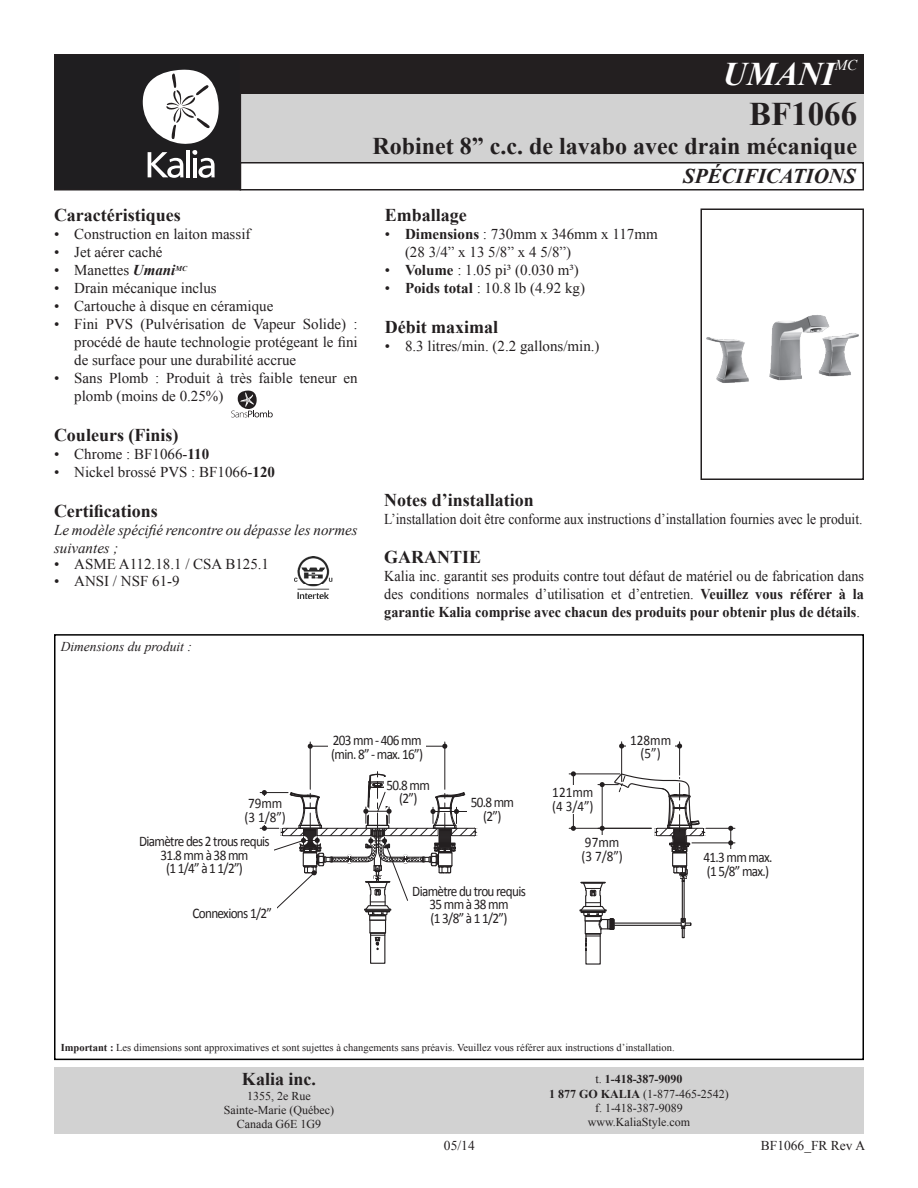
<style>
.page{position:relative;width:918px;height:1188px;background:#fff}
.page>*{position:absolute;margin:0;border:0;box-sizing:border-box;transform-origin:0 0}
.t1{font:700 33px "Times New Roman";color:#231f20}
.t2{font:italic 700 33px "Times New Roman";color:#fff}
.t3{font:700 24px "Times New Roman";color:#231f20}
.t4{font:italic 700 21px "Times New Roman";color:#231f20}
.Spec-Description_Tit{font:700 18px "Times New Roman";color:#231f20}
.Spec-Description__FR{font:15px/18px "Times New Roman";color:#231f20;text-align:justify}
.Spec-Description_nor{font:15px/18px "Times New Roman";color:#231f20;text-align:justify;scale:.95 1}
.Spec-Description_nor-2{font:15px "Times New Roman";color:#231f20;scale:.91 1}
.Spec-Description_nor-3{font:italic 15px/18px "Times New Roman";color:#231f20}
.t5{font:italic 15px "Times New Roman";color:#fff}
.t6{font:14.7px/13.5px "Calibri";letter-spacing:-.05em;color:#231f20;text-align:center;scale:.9 1}
.Spec-Description_nor-4{font:italic 13.5px "Times New Roman";color:#231f20}
.date-file{font:13.5px "Times New Roman";color:#231f20}
.t7{font:12px/14.4px "Times New Roman";color:#231f20;text-align:center}
.Spec-Description_nor-5{font:10.5px "Times New Roman";color:#231f20}
.s1{font-weight:700;font-style:italic}
.s2{font-weight:700}
</style>
<div class="page">
<div style="left:240px;top:54px;width:624px;height:40px;background:#231f20"></div>
<div style="left:240px;top:94px;width:624px;height:68px;background:#d2d2d2"></div>
<div style="left:54px;top:1067px;width:810px;height:67px;background:#d2d2d2"></div>
<div style="left:240px;top:162px;width:624px;height:28px;border:2px solid #231f20"></div>
<svg style="left:57px;top:57px;width:181px;height:130px"></svg>
<div style="left:54px;top:54px;width:187px;height:136px;border:2px solid #231f20"></div>
<hr style="left:569px;top:774px;width:51px;height:1px;background:#231f20">
<hr style="left:569px;top:828px;width:82px;height:1px;background:#231f20">
<hr style="left:679px;top:742px;width:1px;height:33px;background:#231f20">
<hr style="left:622px;top:746px;width:58px;height:1px;background:#231f20">
<svg style="left:619px;top:744px;width:5px;height:5px"></svg>
<svg style="left:677px;top:744px;width:5px;height:5px"></svg>
<hr style="left:621px;top:742px;width:1px;height:40px;background:#231f20">
<div style="left:627px;top:733px;width:48px;height:28px;background:#fff"></div>
<svg style="left:260px;top:741px;width:218px;height:223px"></svg>
<svg style="left:571px;top:771px;width:164px;height:194px"></svg>
<div style="left:577px;top:835px;width:50px;height:28px;background:#fff"></div>
<div style="left:54px;top:634px;width:810px;height:426px;border:2px solid #000"></div>
<svg style="left:231px;top:391px;width:42px;height:26px"></svg>
<img style="left:295px;top:556px;width:37px;height:43px">
<img style="left:706px;top:315px;width:152px;height:68px">
<div style="left:700px;top:208px;width:164px;height:272px;border:2px solid #231f20"></div>
<p class="t5" style="left:835px;top:55px;width:24px">MC</p>
<h1 class="t1" style="left:749px;top:91px;width:110px">BF1066</h1>
<h2 class="t3" style="left:373px;top:129px;width:486px">Robinet 8” c.c. de lavabo avec drain mécanique</h2>
<h1 class="t2" style="left:723px;top:51px;width:113px">UMANI</h1>
<p class="Spec-Description_Tit" style="left:54px;top:203px;width:128px">Caractéristiques</p>
<p class="Spec-Description__FR" style="left:54px;top:225px;width:198px">• Construction en laiton massif</p>
<p class="Spec-Description__FR" style="left:54px;top:243px;width:110px">• Jet aérer caché</p>
<p class="Spec-Description__FR" style="left:54px;top:261px;width:135px">• Manettes <span class="s1">Umani</span><sup>MC</sup></p>
<p class="Spec-Description__FR" style="left:54px;top:279px;width:164px">• Drain mécanique inclus</p>
<p class="Spec-Description__FR" style="left:54px;top:297px;width:221px">• Cartouche à disque en céramique</p>
<p class="Spec-Description__FR" style="left:74px;top:315px;width:285px;text-indent:-20px">• Fini PVS (Pulvérisation de Vapeur Solide) : procédé de haute technologie protégeant le fini de surface pour une durabilité accrue</p>
<p class="Spec-Description__FR" style="left:74px;top:369px;width:285px;text-indent:-20px">• Sans Plomb : Produit à très faible teneur en plomb (moins de 0.25%)</p>
<p class="Spec-Description_Tit" style="left:54px;top:423px;width:126px">Couleurs (Finis)</p>
<p class="Spec-Description__FR" style="left:54px;top:445px;width:157px">• Chrome : BF1066-<span class="s2">110</span></p>
<p class="Spec-Description__FR" style="left:54px;top:463px;width:223px">• Nickel brossé PVS : BF1066-<span class="s2">120</span></p>
<p class="Spec-Description_Tit" style="left:54px;top:498px;width:105px">Certifications</p>
<p class="Spec-Description_nor-3" style="left:54px;top:520px;width:305px">Le modèle spécifié rencontre ou dépasse les normes suivantes ;</p>
<p class="Spec-Description__FR" style="left:54px;top:555px;width:217px">• ASME A112.18.1 / CSA B125.1</p>
<p class="Spec-Description__FR" style="left:54px;top:571px;width:127px">• ANSI / NSF 61-9</p>
<p class="Spec-Description_nor-4" style="left:61px;top:637px;width:133px">Dimensions du produit :</p>
<p class="Spec-Description_Tit" style="left:385px;top:203px;width:84px">Emballage</p>
<p class="Spec-Description__FR" style="left:385px;top:225px;width:275px">• <span class="s2">Dimensions</span> : 730mm x 346mm x 117mm</p>
<p class="Spec-Description__FR" style="left:405px;top:243px;width:168px">(28 3/4” x 13 5/8” x 4 5/8”)</p>
<p class="Spec-Description__FR" style="left:385px;top:261px;width:196px">• <span class="s2">Volume</span> : 1.05 pi³ (0.030 m³)</p>
<p class="Spec-Description__FR" style="left:385px;top:279px;width:202px">• <span class="s2">Poids total</span> : 10.8 lb (4.92 kg)</p>
<p class="Spec-Description_Tit" style="left:385px;top:315px;width:115px">Débit maximal</p>
<p class="Spec-Description__FR" style="left:385px;top:337px;width:216px">• 8.3 litres/min. (2.2 gallons/min.)</p>
<h3 class="t4" style="left:683px;top:162px;width:174px">SPÉCIFICATIONS</h3>
<p class="Spec-Description_Tit" style="left:384px;top:487px;width:151px">Notes d’installation</p>
<p class="Spec-Description_nor-2" style="left:384px;top:508px;width:527px">L’installation doit être conforme aux instructions d’installation fournies avec le produit.</p>
<p class="Spec-Description_Tit" style="left:384px;top:545px;width:99px">GARANTIE</p>
<p class="Spec-Description_nor" style="left:384px;top:567px;width:507px">Kalia inc. garantit ses produits contre tout défaut de matériel ou de fabrication dans des conditions normales d’utilisation et d’entretien. <span class="s2">Veuillez vous référer à la garantie Kalia comprise avec chacun des produits pour obtenir plus de détails</span>.</p>
<p class="t6" style="left:331px;top:733px;width:104px;text-align:left">203 mm - 406 mm (min. 8” - max. 16”)</p>
<p class="t6" style="left:387px;top:777px;width:50px">50.8 mm (2”)</p>
<p class="t6" style="left:244px;top:796px;width:48px;text-align:left">79mm (3 1/8”)</p>
<p class="t6" style="left:552px;top:785px;width:48px;text-align:left">121mm (4 3/4”)</p>
<p class="t6" style="left:471px;top:795px;width:50px">50.8 mm (2”)</p>
<p class="t6" style="left:139px;top:834px;width:147px">Diamètre des 2 trous requis<br>31.8 mm à 38 mm<br>(1 1/4” à 1 1/2”)</p>
<p class="t6" style="left:192px;top:906px;width:90px">Connexions 1/2”</p>
<p class="t6" style="left:412px;top:883px;width:128px">Diamètre du trou requis<br>35 mm à 38 mm<br>(1 3/8” à 1 1/2”)</p>
<p class="t6" style="left:581px;top:835px;width:48px;text-align:left">97mm (3 7/8”)</p>
<p class="t6" style="left:630px;top:733px;width:47px">128mm (5”)</p>
<p class="t6" style="left:704px;top:850px;width:78px;text-align:left">41.3 mm max. (1 5/8” max.)</p>
<p class="Spec-Description_nor-5" style="left:61px;top:1041px;width:615px"><span class="s2">Important :</span> Les dimensions sont approximatives et sont sujettes à changements sans préavis. Veuillez vous référer aux instructions d’installation.</p>
<p class="Spec-Description_Tit" style="left:242px;top:1067px;width:76px">Kalia inc.</p>
<p class="t7" style="left:224px;top:1088px;width:112px">1355, 2e Rue<br>Sainte-Marie (Québec)<br>Canada G6E 1G9</p>
<p class="t7" style="left:549px;top:1072px;width:181px">t. <span class="s2">1-418-387-9090<br>1 877 GO KALIA</span> (1-877-465-2542) f. 1-418-387-9089 www.KaliaStyle.com</p>
<p class="date-file" style="left:444px;top:1137px;width:32px">05/14</p>
<p class="date-file" style="left:761px;top:1137px;width:106px">BF1066_FR Rev A</p>
</div>
